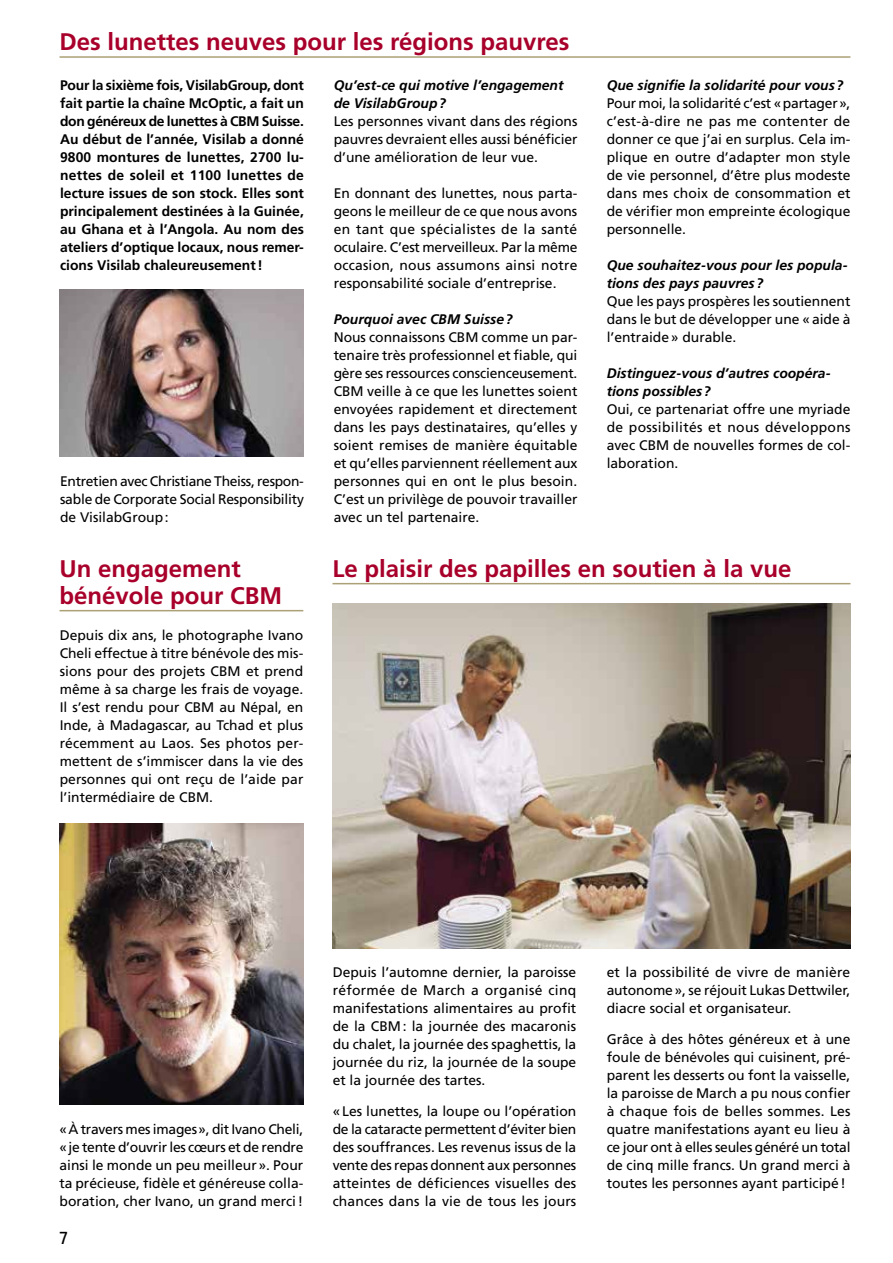
<style>
.page{position:relative;width:893px;height:1263px;background:#fff}
.page>*{position:absolute;margin:0;border:0;box-sizing:border-box;transform-origin:0 0}
.t1{font:700 24px/27px "Frutiger LT Com";color:#a8002a}
.t2{font:18px "The Sans Caps";color:#000}
.t3{font:13.8px/18px "Frutiger LT Com";color:#000;text-align:justify}
.t4{font:700 13.8px/18px "Frutiger LT Com";color:#000;text-align:justify}
.t5{font:italic 700 13.8px/18px "Frutiger LT Com";color:#000}
.s1{font-weight:700;font-style:italic}
</style>
<div class="page">
<hr style="left:60px;top:56px;width:790px;height:2px;background:#aca076">
<hr style="left:60px;top:610px;width:243px;height:1px;background:#aca076">
<img style="left:60px;top:289px;width:243px;height:168px">
<hr style="left:333px;top:583px;width:517px;height:1px;background:#aca076">
<img style="left:333px;top:603px;width:517px;height:345px">
<img style="left:60px;top:823px;width:243px;height:281px">
<h1 class="t1" style="left:60px;top:28px;width:511px">Des lunettes neuves pour les régions pauvres</h1>
<p class="t4" style="left:60px;top:76px;width:245px">Pour la sixième fois, VisilabGroup, dont fait partie la chaîne McOptic, a fait un don généreux de lunettes à CBM Suisse.<br>Au début de l’année, Visilab a donné 9800 montures de lunettes, 2700 lu&shy;nettes de soleil et 1100 lunettes de lecture issues de son stock. Elles sont principalement destinées à la Guinée, au Ghana et à l’Angola. Au nom des ateliers d’optique locaux, nous remer&shy;cions Visilab chaleureusement!</p>
<p class="t3" style="left:60px;top:472px;width:245px">Entretien avec Christiane Theiss, respon&shy;sable de Corporate Social Responsibility de VisilabGroup:</p>
<p class="t5" style="left:334px;top:76px;width:231px">Qu’est-ce qui motive l’engagement de VisilabGroup?</p>
<p class="t3" style="left:334px;top:112px;width:245px">Les personnes vivant dans des régions pauvres devraient elles aussi bénéficier d’une amélioration de leur vue.</p>
<p class="t3" style="left:334px;top:184px;width:245px">En donnant des lunettes, nous parta&shy;geons le meilleur de ce que nous avons en tant que spécialistes de la santé oculaire. C’est merveilleux. Par la même occasion, nous assumons ainsi notre responsabilité sociale d’entreprise.</p>
<p class="t3" style="left:334px;top:310px;width:245px;text-align:left"><span class="s1">Pourquoi avec CBM Suisse?<br></span>Nous connaissons CBM comme un par&shy;tenaire très professionnel et fiable, qui gère ses ressources conscienceusement.<br>CBM veille à ce que les lunettes soient envoyées rapidement et directement dans les pays destinataires, qu’elles y soient remises de manière équitable et qu’elles parviennent réellement aux personnes qui en ont le plus besoin.<br>C’est un privilège de pouvoir travailler avec un tel partenaire.</p>
<p class="t3" style="left:607px;top:76px;width:245px;text-align:left"><span class="s1">Que signifie la solidarité pour vous?<br></span>Pour moi, la solidarité c’est «partager», c’est-à-dire ne pas me contenter de donner ce que j’ai en surplus. Cela im&shy;plique en outre d’adapter mon style de vie personnel, d’être plus modeste dans mes choix de consommation et de vérifier mon empreinte écologique personnelle.</p>
<p class="t3" style="left:607px;top:256px;width:245px;text-align:left"><span class="s1">Que souhaitez-vous pour les popula&shy;tions des pays pauvres?<br></span>Que les pays prospères les soutiennent dans le but de développer une «aide à l’entraide» durable.</p>
<p class="t3" style="left:607px;top:364px;width:245px;text-align:left"><span class="s1">Distinguez-vous d’autres coopéra&shy;tions possibles?<br></span>Oui, ce partenariat offre une myriade de possibilités et nous développons avec CBM de nouvelles formes de col&shy;laboration.</p>
<h1 class="t1" style="left:60px;top:555px;width:224px">Un engagement bénévole pour CBM</h1>
<p class="t3" style="left:60px;top:626px;width:245px">Depuis dix ans, le photographe Ivano Cheli effectue à titre bénévole des mis&shy;sions pour des projets CBM et prend même à sa charge les frais de voyage.<br>Il s’est rendu pour CBM au Népal, en Inde, à Madagascar, au Tchad et plus récemment au Laos. Ses photos per&shy;mettent de s’immiscer dans la vie des personnes qui ont reçu de l’aide par l’intermédiaire de CBM.</p>
<h1 class="t1" style="left:333px;top:555px;width:460px">Le plaisir des papilles en soutien à la vue</h1>
<p class="t3" style="left:60px;top:1120px;width:245px">«À travers mes images», dit Ivano Cheli, «je tente d’ouvrir les cœurs et de rendre ainsi le monde un peu meilleur». Pour ta précieuse, fidèle et généreuse colla&shy;boration, cher Ivano, un grand merci !</p>
<h2 class="t2" style="left:60px;top:1223px;width:10px">7</h2>
<p class="t3" style="left:333px;top:963px;width:245px">Depuis l’automne dernier, la paroisse réformée de March a organisé cinq manifestations alimentaires au profit de la CBM: la journée des macaronis du chalet, la journée des spaghettis, la journée du riz, la journée de la soupe et la journée des tartes.</p>
<p class="t3" style="left:333px;top:1102px;width:245px">«Les lunettes, la loupe ou l’opération de la cataracte permettent d’éviter bien des souffrances. Les revenus issus de la vente des repas donnent aux personnes atteintes de déficiences visuelles des chances dans la vie de tous les jours</p>
<p class="t3" style="left:607px;top:963px;width:245px">et la possibilité de vivre de manière autonome», se réjouit Lukas Dettwiler, diacre social et organisateur.</p>
<p class="t3" style="left:607px;top:1030px;width:245px">Grâce à des hôtes généreux et à une foule de bénévoles qui cuisinent, pré&shy;parent les desserts ou font la vaisselle, la paroisse de March a pu nous confier à chaque fois de belles sommes. Les quatre manifestations ayant eu lieu à ce jour ont à elles seules généré un total de cinq mille francs. Un grand merci à toutes les personnes ayant participé !</p>
</div>
